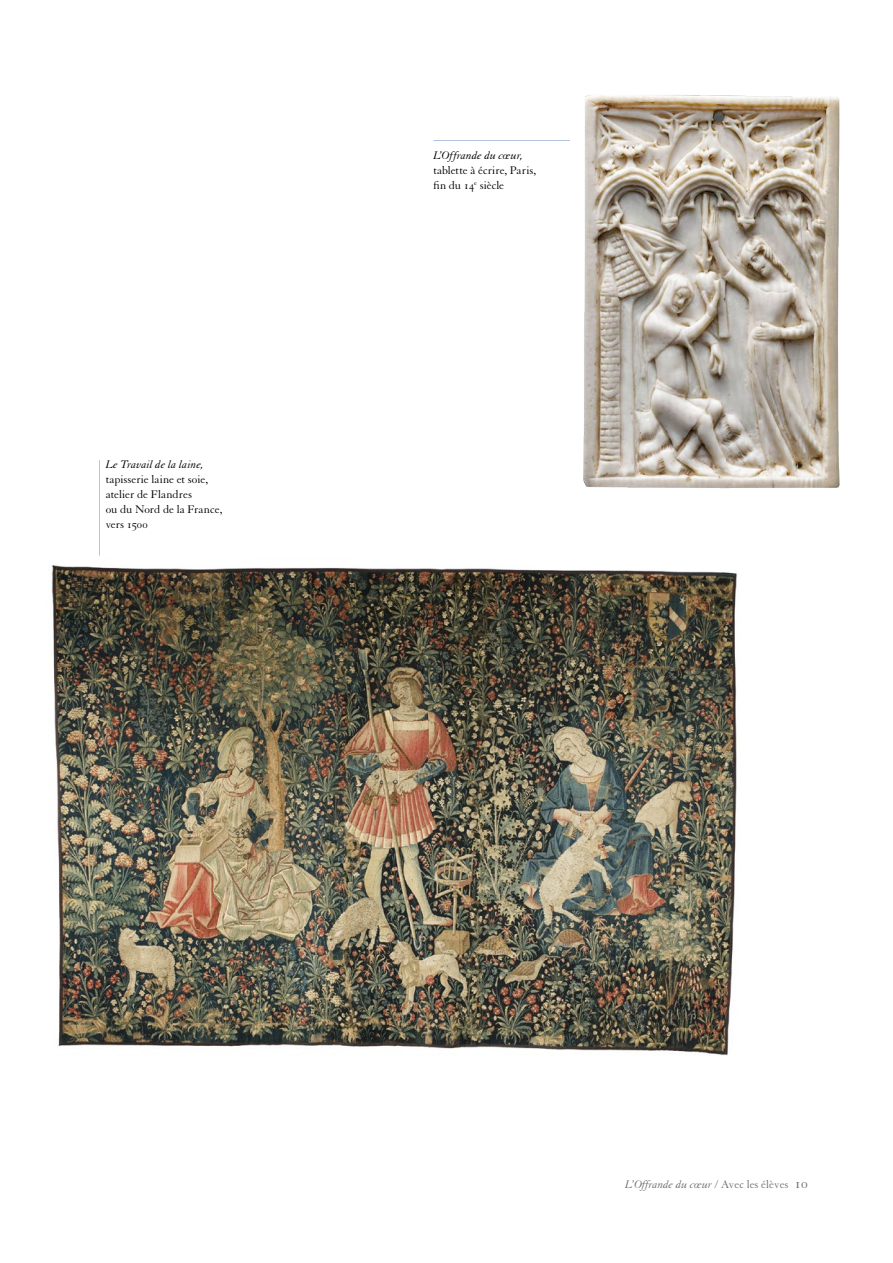
<style>
.page{position:relative;width:893px;height:1263px;background:#fff}
.page>*{position:absolute;margin:0;border:0;box-sizing:border-box;transform-origin:0 0}
.t1{font:12px/15px "Granjon LT Std";letter-spacing:-.005em;color:#000}
.t2{font:italic 12px "Granjon LT Std";letter-spacing:.01em;color:#000}
.t3{font:italic 12px "Granjon LT Std";color:#706f6f}
.s1{font-style:normal}
.s2{font-style:normal;font-size:15px}
</style>
<div class="page">
<img style="left:583px;top:95px;width:257px;height:394px">
<img style="left:51px;top:565px;width:686px;height:491px">
<hr style="left:99px;top:460px;width:1px;height:96px;background:#2d64ab">
<hr style="left:433px;top:140px;width:137px;height:1px;background:#2d64ab">
<p class="t2" style="left:106px;top:458px;width:100px">Le Travail de la laine,</p>
<p class="t1" style="left:106px;top:472px;width:118px">tapisserie laine et soie, atelier de Flandres<br>ou du Nord de la France, vers 1500</p>
<p class="t2" style="left:433px;top:149px;width:91px">L’Offrande du cœur,</p>
<p class="t1" style="left:433px;top:163px;width:104px">tablette à écrire, Paris, fin du 14<sup>e</sup> siècle</p>
<p class="t3" style="left:625px;top:1178px;width:184px">L’Offrande du cœur <span class="s1">/ Avec les élèves</span> <span class="s2">10</span></p>
</div>
